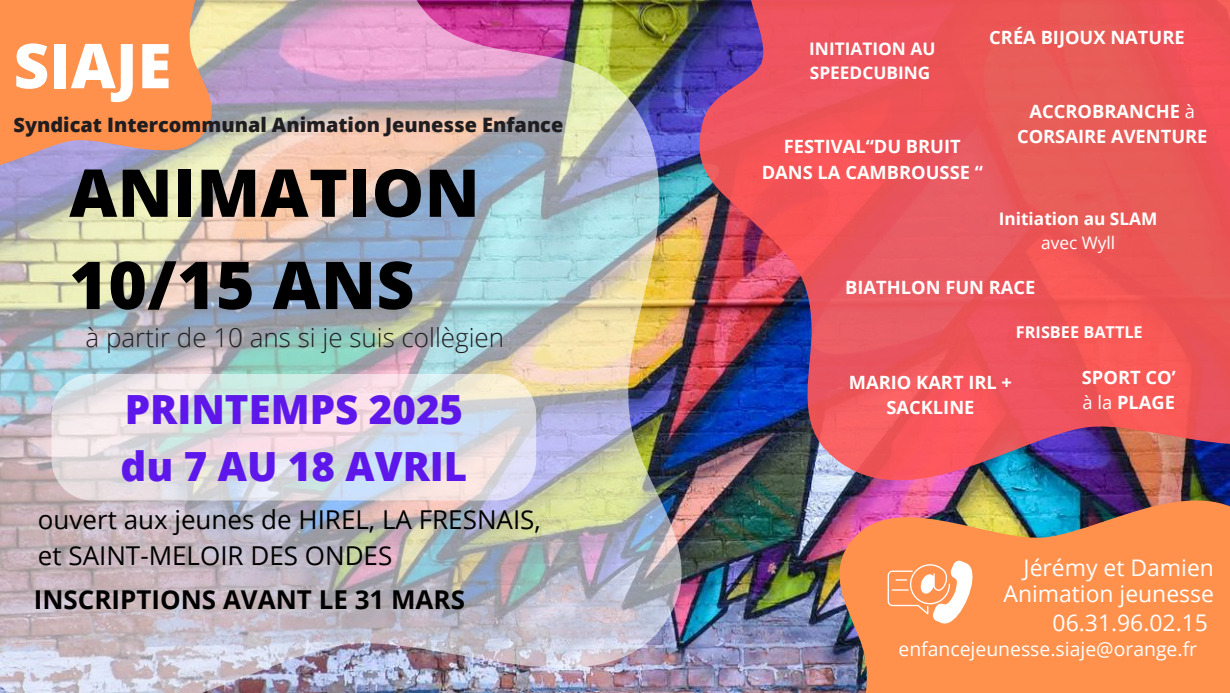
<style>
.page{position:relative;width:1230px;height:693px;background:#fff}
.page>*{position:absolute;margin:0;border:0;box-sizing:border-box;transform-origin:0 0}
.t1{font:800 66px/92.2px "Open Sans";letter-spacing:.005em;color:#000}
.t2{font:800 61.9px "Open Sans";color:#fff}
.t3{font:800 40.3px/56.2px "Open Sans";color:#5e17eb}
.t4{font:26px/36px "Open Sans";color:#000}
.t5{font:300 26px "Open Sans";color:#1f1d20}
.t6{font:700 26px "Open Sans";color:#000}
.t7{font:22.9px/25.5px "Open Sans";color:#fff;text-align:right}
.t8{font:800 19.9px "Open Sans";color:#1f1d20}
.t9{font:19.4px "Open Sans";color:#fff}
.t10{font:700 18.3px/25.5px "Open Sans";color:#fff;text-align:center}
.t11{font:700 17.3px/24px "Open Sans";color:#fff}
.t12{font:17.3px "Open Sans";color:#fff}
.t13{font:700 16.3px "Open Sans";color:#fff}
.s1{font-weight:400}
</style>
<div class="page">
<img style="left:683px;top:0;width:124px;height:693px">
<svg style="left:699px;top:0;width:531px;height:481px;fill:#ea5459"></svg>
<img style="left:807px;top:448px;width:423px;height:245px">
<svg style="left:888px;top:560px;width:85px;height:64px"></svg>
<img style="left:0;top:0;width:683px;height:693px">
<svg style="left:52px;top:374px;width:484px;height:127px"></svg>
<svg style="left:0;top:0;width:221px;height:195px;fill:#ff914d"></svg>
<h2 class="t2" style="left:14px;top:22px;width:159px">SIAJE</h2>
<p class="t8" style="left:14px;top:110px;width:551px">Syndicat Intercommunal Animation Jeunesse Enfance</p>
<h1 class="t1" style="left:69px;top:145px;width:412px">ANIMATION<br>10/15 ANS</h1>
<h3 class="t5" style="left:86px;top:320px;width:420px">à partir de 10 ans si je suis collègien</h3>
<h3 class="t3" style="left:121px;top:381px;width:348px">PRINTEMPS 2025 du 7 AU 18 AVRIL</h3>
<h3 class="t4" style="left:38px;top:501px;width:505px">ouvert aux jeunes de HIREL, LA FRESNAIS, et SAINT-MELOIR DES ONDES</h3>
<h3 class="t6" style="left:34px;top:581px;width:433px">INSCRIPTIONS AVANT LE 31 MARS</h3>
<p class="t11" style="left:809px;top:36px;width:128px">INITIATION AU<br>SPEEDCUBING</p>
<p class="t10" style="left:989px;top:24px;width:197px">CRÉA BIJOUX NATURE</p>
<p class="t10" style="left:762px;top:134px;width:223px">FESTIVAL“DU BRUIT<br>DANS LA CAMBROUSSE “</p>
<p class="t10" style="left:1017px;top:98px;width:192px">ACCROBRANCHE <span class="s1">à<br></span>CORSAIRE AVENTURE</p>
<p class="t11" style="left:999px;top:206px;width:160px">Initiation au SLAM</p>
<p class="t12" style="left:1041px;top:230px;width:76px">avec Wyll</p>
<p class="t10" style="left:845px;top:274px;width:192px">BIATHLON FUN RACE</p>
<p class="t13" style="left:1016px;top:321px;width:128px">FRISBEE BATTLE</p>
<p class="t10" style="left:849px;top:369px;width:165px">MARIO KART IRL +<br>SACKLINE</p>
<p class="t10" style="left:1082px;top:364px;width:95px;text-align:left">SPORT CO’ <span class="s1">à la</span> PLAGE</p>
<p class="t7" style="left:1004px;top:554px;width:212px">Jérémy et Damien<br>Animation jeunesse</p>
<p class="t7" style="left:1053px;top:609px;width:157px">06.31.96.02.15</p>
<p class="t9" style="left:898px;top:636px;width:300px">enfancejeunesse.siaje@orange.fr</p>
</div>
